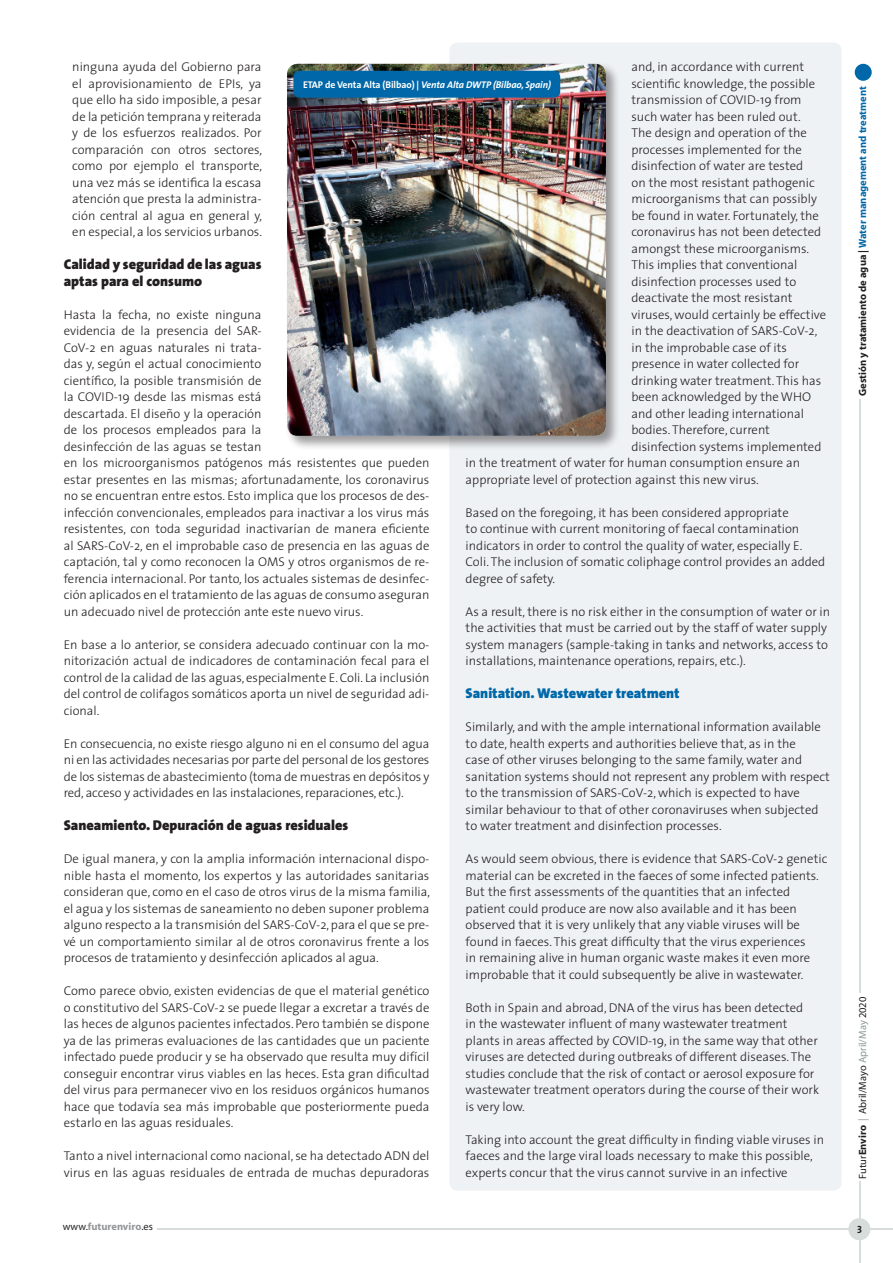
<style>
.page{position:relative;width:893px;height:1263px;background:#fff}
.page>*{position:absolute;margin:0;border:0;box-sizing:border-box;transform-origin:0 0}
.Ladillo_Texto_-_espñ{font:900 14.25px/16.5px "The Sans";color:#231f20}
.Ladillo_Texto{font:900 14.25px "The Sans";color:#0068a9}
.Texto{font:300 12.75px/16.5px "The Sans";color:#231f20;text-align:justify}
.Texto_ingles{font:300 12.75px/16.5px "The Sans";color:#231f20}
.t1{font:700 10.5px "Myriad";color:#0068a9}
.t2{font:10.5px "Myriad";color:#231f20}
.t3{font:700 10.5px "Myriad";color:#939598}
.t4{font:10.5px "The Sans Bold Caps";color:#231f20}
.t5{font:italic 700 9.75px "The Sans";letter-spacing:-.01em;color:#fff}
.s1{font-style:normal}
.s2{color:#231f20}
.s3{font-weight:700}
.s4{color:#8b9b92}
.s5{font-weight:400;color:#231f20}
</style>
<div class="page">
<div style="left:449px;top:43px;width:393px;height:1148px;background:#eff2f4;border-radius:9px"></div>
<div style="left:285px;top:61px;width:335px;height:389px;background:#231f20;opacity:.45"></div>
<img style="left:287px;top:64px;width:319px;height:372px">
<div style="left:293px;top:71px;width:267px;height:27px;background:#0068a9;border-radius:6px"></div>
<div style="left:855px;top:64px;width:17px;height:17px;background:#0068a9;border-radius:50%"></div>
<hr style="left:859px;top:400px;width:1px;height:593px;background:#d7ddda">
<hr style="left:157px;top:1228px;width:736px;height:2px;background:#d7ddda">
<hr style="left:859px;top:1181px;width:1px;height:82px;background:#d7ddda">
<div style="left:848px;top:1218px;width:22px;height:22px;background:#d7ddda;border-radius:50%"></div>
<p class="Texto" style="left:72px;top:58px;width:191px">ninguna ayuda del Gobierno para el aprovisionamiento de EPIs, ya que ello ha sido imposible, a pesar de la petición temprana y reiterada y de los esfuerzos realizados. Por comparación con otros sectores, como por ejemplo el transporte, una vez más se identifica la escasa atención que presta la administra&shy;ción central al agua en general y, en especial, a los servicios urbanos.</p>
<p class="Ladillo_Texto_-_espñ" style="left:64px;top:256px;width:199px">Calidad y seguridad de las aguas aptas para el consumo</p>
<p class="Texto" style="left:64px;top:306px;width:367px;text-align:left">Hasta la fecha, no existe ninguna<br>evidencia de la presencia del SAR-<br>CoV-2 en aguas naturales ni trata-<br>das y, según el actual conocimiento<br>científico, la posible transmisión de<br>la COVID-19 desde las mismas está<br>descartada. El diseño y la operación<br>de los procesos empleados para la<br>desinfección de las aguas se testan<br>en los microorganismos patógenos más resistentes que pueden estar presentes en las mismas; afortunadamente, los coronavirus no se encuentran entre estos. Esto implica que los procesos de des&shy;infección convencionales, empleados para inactivar a los virus más resistentes, con toda seguridad inactivarían de manera eficiente al SARS-CoV-2, en el improbable caso de presencia en las aguas de captación, tal y como reconocen la OMS y otros organismos de re&shy;ferencia internacional. Por tanto, los actuales sistemas de desinfec&shy;ción aplicados en el tratamiento de las aguas de consumo aseguran un adecuado nivel de protección ante este nuevo virus.</p>
<p class="Texto" style="left:64px;top:636px;width:367px">En base a lo anterior, se considera adecuado continuar con la mo&shy;nitorización actual de indicadores de contaminación fecal para el control de la calidad de las aguas, especialmente E. Coli. La inclusión del control de colifagos somáticos aporta un nivel de seguridad adi&shy;cional.</p>
<p class="Texto" style="left:64px;top:735px;width:367px">En consecuencia, no existe riesgo alguno ni en el consumo del agua ni en las actividades necesarias por parte del personal de los gestores de los sistemas de abastecimiento (toma de muestras en depósitos y red, acceso y actividades en las instalaciones, reparaciones, etc.).</p>
<p class="Ladillo_Texto_-_espñ" style="left:64px;top:817px;width:286px">Saneamiento. Depuración de aguas residuales</p>
<p class="Texto" style="left:64px;top:850px;width:368px">De igual manera, y con la amplia información internacional dispo&shy;nible hasta el momento, los expertos y las autoridades sanitarias consideran que, como en el caso de otros virus de la misma familia, el agua y los sistemas de saneamiento no deben suponer problema alguno respecto a la transmisión del SARS-CoV-2, para el que se pre&shy;vé un comportamiento similar al de otros coronavirus frente a los procesos de tratamiento y desinfección aplicados al agua.</p>
<p class="Texto" style="left:64px;top:982px;width:367px">Como parece obvio, existen evidencias de que el material genético o constitutivo del SARS-CoV-2 se puede llegar a excretar a través de las heces de algunos pacientes infectados. Pero también se dispone ya de las primeras evaluaciones de las cantidades que un paciente infectado puede producir y se ha observado que resulta muy difícil conseguir encontrar virus viables en las heces. Esta gran dificultad del virus para permanecer vivo en los residuos orgánicos humanos hace que todavía sea más improbable que posteriormente pueda estarlo en las aguas residuales.</p>
<p class="Texto" style="left:64px;top:1147px;width:367px">Tanto a nivel internacional como nacional, se ha detectado ADN del virus en las aguas residuales de entrada de muchas depuradoras</p>
<p class="Texto_ingles" style="left:631px;top:58px;width:174px">and, in accordance with current</p>
<p class="Texto_ingles" style="left:631px;top:75px;width:185px">scientific knowledge, the possible</p>
<p class="Texto_ingles" style="left:631px;top:91px;width:172px">transmission of COVID-19 from</p>
<p class="Texto_ingles" style="left:631px;top:108px;width:171px">such water has been ruled out.</p>
<p class="Texto_ingles" style="left:631px;top:124px;width:177px">The design and operation of the</p>
<p class="Texto_ingles" style="left:631px;top:141px;width:172px">processes implemented for the</p>
<p class="Texto_ingles" style="left:631px;top:157px;width:173px">disinfection of water are tested</p>
<p class="Texto_ingles" style="left:631px;top:174px;width:185px">on the most resistant pathogenic</p>
<p class="Texto_ingles" style="left:631px;top:190px;width:187px">microorganisms that can possibly</p>
<p class="Texto_ingles" style="left:631px;top:207px;width:189px">be found in water. Fortunately, the</p>
<p class="Texto_ingles" style="left:631px;top:223px;width:191px">coronavirus has not been detected</p>
<p class="Texto_ingles" style="left:631px;top:240px;width:179px">amongst these microorganisms.</p>
<p class="Texto_ingles" style="left:631px;top:256px;width:167px">This implies that conventional</p>
<p class="Texto_ingles" style="left:631px;top:273px;width:166px">disinfection processes used to</p>
<p class="Texto_ingles" style="left:631px;top:289px;width:162px">deactivate the most resistant</p>
<p class="Texto_ingles" style="left:631px;top:306px;width:196px">viruses, would certainly be effective</p>
<p class="Texto_ingles" style="left:631px;top:322px;width:187px">in the deactivation of SARS-CoV-2,</p>
<p class="Texto_ingles" style="left:631px;top:339px;width:157px">in the improbable case of its</p>
<p class="Texto_ingles" style="left:631px;top:355px;width:169px">presence in water collected for</p>
<p class="Texto_ingles" style="left:631px;top:372px;width:191px">drinking water treatment. This has</p>
<p class="Texto_ingles" style="left:631px;top:388px;width:181px">been acknowledged by the WHO</p>
<p class="Texto_ingles" style="left:631px;top:405px;width:174px">and other leading international</p>
<p class="Texto_ingles" style="left:631px;top:421px;width:140px">bodies. Therefore, current</p>
<p class="Texto_ingles" style="left:631px;top:438px;width:191px">disinfection systems implemented</p>
<p class="Texto_ingles" style="left:466px;top:454px;width:336px">in the treatment of water for human consumption ensure an</p>
<p class="Texto_ingles" style="left:466px;top:471px;width:295px">appropriate level of protection against this new virus.</p>
<p class="Texto_ingles" style="left:466px;top:504px;width:361px">Based on the foregoing, it has been considered appropriate<br>to continue with current monitoring of faecal contamination indicators in order to control the quality of water, especially E.<br>Coli. The inclusion of somatic coliphage control provides an added degree of safety.</p>
<p class="Texto_ingles" style="left:466px;top:603px;width:366px">As a result, there is no risk either in the consumption of water or in the activities that must be carried out by the staff of water supply system managers (sample-taking in tanks and networks, access to installations, maintenance operations, repairs, etc.).</p>
<p class="Ladillo_Texto" style="left:466px;top:681px;width:216px">Sanitation. Wastewater treatment</p>
<p class="Texto_ingles" style="left:466px;top:718px;width:366px">Similarly, and with the ample international information available to date, health experts and authorities believe that, as in the<br>case of other viruses belonging to the same family, water and sanitation systems should not represent any problem with respect to the transmission of SARS-CoV-2, which is expected to have similar behaviour to that of other coronaviruses when subjected to water treatment and disinfection processes.</p>
<p class="Texto_ingles" style="left:466px;top:850px;width:363px">As would seem obvious, there is evidence that SARS-CoV-2 genetic material can be excreted in the faeces of some infected patients.<br>But the first assessments of the quantities that an infected patient could produce are now also available and it has been observed that it is very unlikely that any viable viruses will be found in faeces. This great difficulty that the virus experiences<br>in remaining alive in human organic waste makes it even more improbable that it could subsequently be alive in wastewater.</p>
<p class="Texto_ingles" style="left:466px;top:999px;width:355px">Both in Spain and abroad, DNA of the virus has been detected<br>in the wastewater influent of many wastewater treatment plants in areas affected by COVID-19, in the same way that other viruses are detected during outbreaks of different diseases. The studies conclude that the risk of contact or aerosol exposure for wastewater treatment operators during the course of their work is very low.</p>
<p class="Texto_ingles" style="left:466px;top:1131px;width:360px">Taking into account the great difficulty in finding viable viruses in faeces and the large viral loads necessary to make this possible, experts concur that the virus cannot survive in an infective</p>
<p class="t5" style="left:303px;top:76px;width:249px"><span class="s1">ETAP de Venta Alta (Bilbao) |</span> Venta Alta DWTP (Bilbao, Spain)</p>
<p class="t1" style="left:857px;top:396px;width:311px;rotate:-90deg"><span class="s2">Gestión y tratamiento de agua |</span> Water management and treatment</p>
<p class="t2" style="left:857px;top:1178px;width:183px;rotate:-90deg">Futur<span class="s3">Enviro</span> <span class="s4">|</span> Abril/Mayo <span class="s4">April/May</span> 2020</p>
<p class="t3" style="left:63px;top:1221px;width:92px"><span class="s5">www.</span>futurenviro<span class="s5">.es</span></p>
<p class="t4" style="left:857px;top:1220px;width:6px">3</p>
</div>
